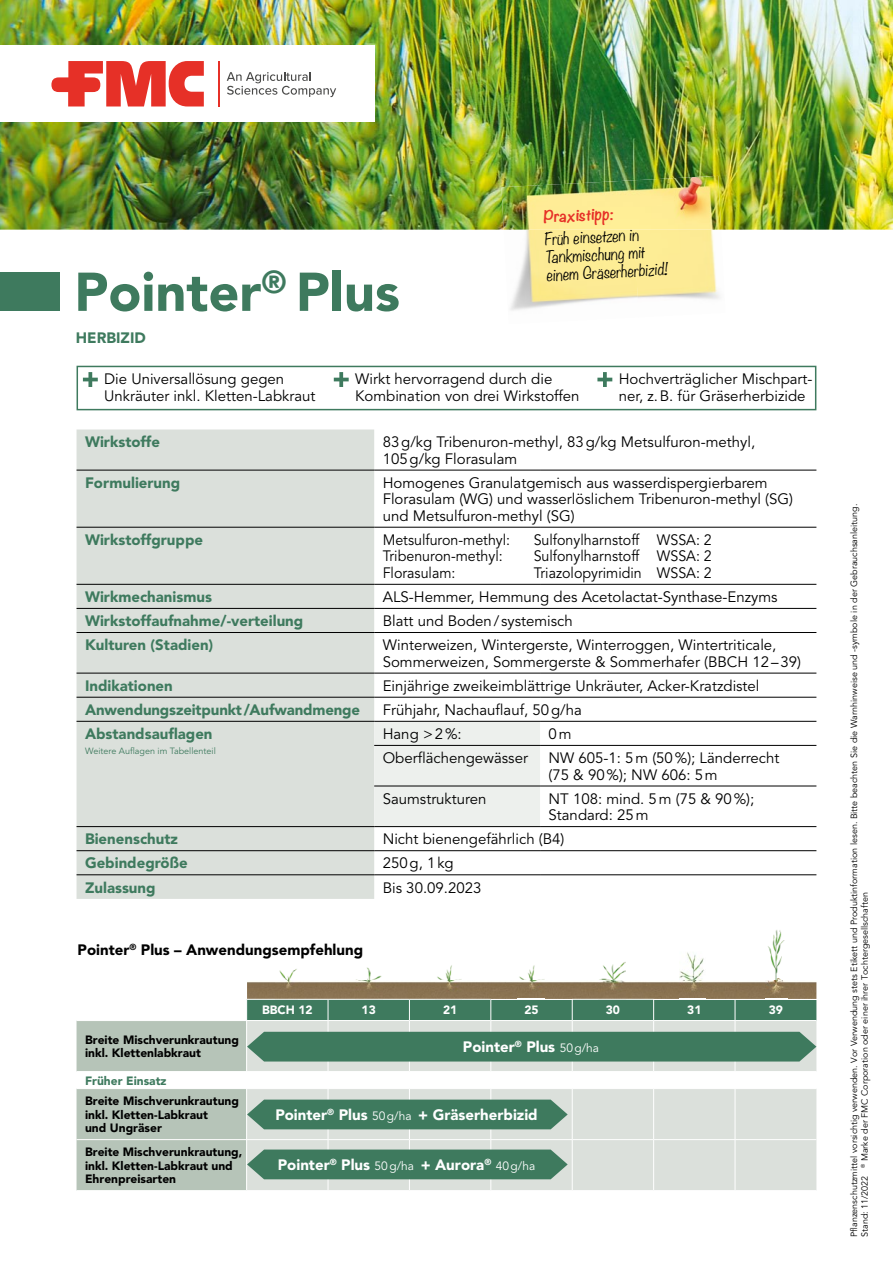
<style>
.page{position:relative;width:893px;height:1263px;background:#fff}
.page>*{position:absolute;margin:0;border:0;box-sizing:border-box;transform-origin:0 0}
.t1{font:900 54px "Avenir LT Pro";color:#3e7a5e}
.t2{font:15px/16.5px "Avenir LT Pro";color:#000}
.t3{font:900 15px "Avenir LT Pro";color:#3e7a5e}
.t4{font:15px "Avenir LT Pro";color:#000;scale:.95 1}
.t5{font:900 15px "Avenir LT Pro";color:#fff}
.t6{font:300 15px/18px "Noteworthy";color:#000}
.t7{font:900 15px "Avenir LT Pro";color:#000}
.t8{font:700 15px "Noteworthy";color:#e63027}
.t9{font:900 12px/13.5px "Avenir LT Pro";color:#000}
.t10{font:900 12px "Avenir LT Pro";color:#fff}
.t11{font:900 12px "Avenir LT Pro";color:#3e7a5e}
.t12{font:9px/10.5px "Avenir LT Pro";color:#000}
.t13{font:9px "Avenir LT Pro";color:#3e7a5e}
.s1{font-weight:400;font-size:12px}
</style>
<div class="page">
<img style="left:0;top:0;width:893px;height:230px">
<div style="left:0;top:272px;width:60px;height:38px;background:#3e7a5e"></div>
<img style="left:247px;top:981px;width:352px;height:18px">
<img style="left:625px;top:981px;width:191px;height:18px">
<img style="left:356px;top:967px;width:26px;height:32px">
<img style="left:276px;top:969px;width:21px;height:30px">
<img style="left:599px;top:962px;width:26px;height:37px">
<img style="left:435px;top:965px;width:27px;height:34px">
<img style="left:680px;top:952px;width:25px;height:47px">
<img style="left:518px;top:965px;width:26px;height:34px">
<img style="left:766px;top:930px;width:21px;height:69px">
<svg style="left:77px;top:999px;width:739px;height:191px;background:#a6beb1"></svg>
<div style="left:77px;top:429px;width:297px;height:470px;background:#dbe0db"></div>
<div style="left:374px;top:722px;width:166px;height:104px;background:#edf0ed"></div>
<hr style="left:77px;top:470px;width:297px;height:1px;background:#000">
<hr style="left:374px;top:470px;width:166px;height:1px;background:#000">
<hr style="left:540px;top:470px;width:276px;height:1px;background:#000">
<hr style="left:77px;top:527px;width:297px;height:1px;background:#000">
<hr style="left:374px;top:527px;width:166px;height:1px;background:#000">
<hr style="left:540px;top:527px;width:276px;height:1px;background:#000">
<hr style="left:77px;top:584px;width:297px;height:1px;background:#000">
<hr style="left:374px;top:584px;width:166px;height:1px;background:#000">
<hr style="left:540px;top:584px;width:276px;height:1px;background:#000">
<hr style="left:77px;top:608px;width:297px;height:1px;background:#000">
<hr style="left:374px;top:608px;width:166px;height:1px;background:#000">
<hr style="left:540px;top:608px;width:276px;height:1px;background:#000">
<hr style="left:77px;top:632px;width:297px;height:1px;background:#000">
<hr style="left:374px;top:632px;width:166px;height:1px;background:#000">
<hr style="left:540px;top:632px;width:276px;height:1px;background:#000">
<hr style="left:77px;top:673px;width:297px;height:1px;background:#000">
<hr style="left:374px;top:673px;width:166px;height:1px;background:#000">
<hr style="left:540px;top:673px;width:276px;height:1px;background:#000">
<hr style="left:77px;top:697px;width:297px;height:1px;background:#000">
<hr style="left:374px;top:697px;width:166px;height:1px;background:#000">
<hr style="left:540px;top:697px;width:276px;height:1px;background:#000">
<hr style="left:77px;top:721px;width:297px;height:1px;background:#000">
<hr style="left:374px;top:721px;width:166px;height:1px;background:#000">
<hr style="left:540px;top:721px;width:276px;height:1px;background:#000">
<hr style="left:374px;top:745px;width:166px;height:1px;background:#000">
<hr style="left:540px;top:745px;width:276px;height:1px;background:#000">
<hr style="left:374px;top:786px;width:166px;height:1px;background:#000">
<hr style="left:540px;top:786px;width:276px;height:1px;background:#000">
<hr style="left:77px;top:826px;width:297px;height:1px;background:#000">
<hr style="left:374px;top:826px;width:166px;height:1px;background:#000">
<hr style="left:540px;top:826px;width:276px;height:1px;background:#000">
<hr style="left:77px;top:850px;width:297px;height:1px;background:#000">
<hr style="left:374px;top:850px;width:166px;height:1px;background:#000">
<hr style="left:540px;top:850px;width:276px;height:1px;background:#000">
<hr style="left:77px;top:874px;width:297px;height:1px;background:#000">
<hr style="left:374px;top:874px;width:166px;height:1px;background:#000">
<hr style="left:540px;top:874px;width:276px;height:1px;background:#000">
<div style="left:77px;top:366px;width:739px;height:44px;background:#fff;border:2px solid #3e7a5e"></div>
<svg style="left:83px;top:372px;width:15px;height:15px"></svg>
<svg style="left:334px;top:372px;width:15px;height:15px"></svg>
<svg style="left:597px;top:372px;width:15px;height:15px"></svg>
<img style="left:510px;top:230px;width:124px;height:81px">
<img style="left:634px;top:230px;width:86px;height:69px">
<img style="left:501px;top:176px;width:220px;height:54px">
<div style="left:0;top:45px;width:374px;height:77px;background:#fff"></div>
<svg style="left:51px;top:61px;width:153px;height:45px"></svg>
<hr style="left:218px;top:61px;width:1px;height:45px;background:#e63027">
<svg style="left:227px;top:72px;width:109px;height:25px"></svg>
<h1 class="t1" style="left:74px;top:259px;width:327px">Pointer<sup>®</sup> Plus</h1>
<p class="t3" style="left:76px;top:329px;width:71px">HERBIZID</p>
<p class="t8" style="left:542px;top:204px;width:72px;rotate:-3deg">Praxistipp:</p>
<p class="t6" style="left:544px;top:230px;width:123px;rotate:-3deg">Früh einsetzen in<br>Tankmischung mit einem Gräserherbizid!</p>
<p class="t2" style="left:104px;top:371px;width:213px">Die Universallösung gegen<br>Unkräuter inkl. Kletten-Labkraut</p>
<p class="t2" style="left:355px;top:371px;width:226px">Wirkt hervorragend durch die<br>Kombination von drei Wirkstoffen</p>
<p class="t2" style="left:619px;top:371px;width:195px">Hochverträglicher Mischpart&shy;ner, z. B. für Gräserherbizide</p>
<p class="t3" style="left:85px;top:433px;width:76px">Wirkstoffe</p>
<p class="t2" style="left:383px;top:434px;width:374px">83 g/kg Tribenuron-methyl, 83 g/kg Metsulfuron-methyl,<br>105 g/kg Florasulam</p>
<p class="t3" style="left:85px;top:473px;width:97px">Formulierung</p>
<p class="t2" style="left:383px;top:475px;width:412px">Homogenes Granulatgemisch aus wasserdispergierbarem<br>Florasulam (WG) und wasserlöslichem Tribenuron-methyl (SG) und Metsulfuron-methyl (SG)</p>
<p class="t3" style="left:85px;top:531px;width:120px">Wirkstoffgruppe</p>
<p class="t4" style="left:383px;top:531px;width:136px">Metsulfuron-methyl:</p>
<p class="t4" style="left:534px;top:531px;width:189px">Sulfonylharnstoff WSSA: 2</p>
<p class="t4" style="left:383px;top:547px;width:128px">Tribenuron-methyl:</p>
<p class="t4" style="left:534px;top:547px;width:189px">Sulfonylharnstoff WSSA: 2</p>
<p class="t4" style="left:383px;top:564px;width:78px">Florasulam:</p>
<p class="t4" style="left:534px;top:564px;width:189px">Triazolopyrimidin WSSA: 2</p>
<p class="t3" style="left:85px;top:588px;width:128px">Wirkmechanismus</p>
<p class="t2" style="left:383px;top:589px;width:396px">ALS-Hemmer, Hemmung des Acetolactat-Synthase-Enzyms</p>
<p class="t3" style="left:85px;top:612px;width:220px">Wirkstoffaufnahme/-verteilung</p>
<p class="t2" style="left:383px;top:613px;width:192px">Blatt und Boden / systemisch</p>
<p class="t3" style="left:85px;top:636px;width:130px">Kulturen (Stadien)</p>
<p class="t2" style="left:383px;top:637px;width:420px">Winterweizen, Wintergerste, Winterroggen, Wintertriticale,<br>Sommerweizen, Sommergerste &amp; Sommerhafer (BBCH 12 – 39)</p>
<p class="t3" style="left:85px;top:676px;width:89px">Indikationen</p>
<p class="t2" style="left:383px;top:678px;width:378px">Einjährige zweikeimblättrige Unkräuter, Acker-Kratzdistel</p>
<p class="t3" style="left:85px;top:701px;width:277px">Anwendungszeitpunkt /Aufwandmenge</p>
<p class="t2" style="left:383px;top:702px;width:201px">Frühjahr, Nachauflauf, 50 g/ha</p>
<p class="t3" style="left:85px;top:725px;width:129px">Abstandsauflagen</p>
<p class="t13" style="left:85px;top:745px;width:132px">Weitere Auflagen im Tabellenteil</p>
<p class="t2" style="left:383px;top:726px;width:81px">Hang &gt; 2 %:</p>
<p class="t2" style="left:549px;top:726px;width:24px">0 m</p>
<p class="t2" style="left:383px;top:750px;width:147px">Oberflächengewässer</p>
<p class="t2" style="left:549px;top:750px;width:232px">NW 605-1: 5 m (50 %); Länderrecht (75 &amp; 90 %); NW 606: 5 m</p>
<p class="t2" style="left:383px;top:790px;width:105px">Saumstrukturen</p>
<p class="t2" style="left:549px;top:790px;width:207px">NT 108: mind. 5 m (75 &amp; 90 %);<br>Standard: 25 m</p>
<p class="t3" style="left:85px;top:830px;width:95px">Bienenschutz</p>
<p class="t2" style="left:383px;top:831px;width:183px">Nicht bienengefährlich (B4)</p>
<p class="t3" style="left:85px;top:854px;width:104px">Gebindegröße</p>
<p class="t2" style="left:383px;top:855px;width:73px">250 g, 1 kg</p>
<p class="t3" style="left:85px;top:878px;width:72px">Zulassung</p>
<p class="t2" style="left:383px;top:879px;width:100px">Bis 30.09.2023</p>
<p class="t7" style="left:78px;top:941px;width:287px">Pointer<sup>®</sup> Plus – Anwendungsempfehlung</p>
<p class="t9" style="left:85px;top:1033px;width:155px">Breite Mischverunkrautung inkl. Klettenlabkraut</p>
<p class="t11" style="left:85px;top:1073px;width:83px">Früher Einsatz</p>
<p class="t9" style="left:85px;top:1094px;width:155px">Breite Mischverunkrautung inkl. Kletten-Labkraut<br>und Ungräser</p>
<p class="t9" style="left:85px;top:1145px;width:159px">Breite Mischverunkrautung, inkl. Kletten-Labkraut und<br>Ehrenpreisarten</p>
<p class="t10" style="left:262px;top:1003px;width:52px">BBCH 12</p>
<p class="t10" style="left:362px;top:1003px;width:16px">13</p>
<p class="t10" style="left:443px;top:1003px;width:16px">21</p>
<p class="t10" style="left:524px;top:1003px;width:16px">25</p>
<p class="t10" style="left:606px;top:1003px;width:16px">30</p>
<p class="t10" style="left:687px;top:1003px;width:16px">31</p>
<p class="t10" style="left:769px;top:1003px;width:16px">39</p>
<p class="t5" style="left:463px;top:1038px;width:138px">Pointer<sup>®</sup> Plus <span class="s1">50 g/ha</span></p>
<p class="t5" style="left:275px;top:1106px;width:264px">Pointer<sup>®</sup> Plus <span class="s1">50 g/ha</span> + Gräserherbizid</p>
<p class="t5" style="left:278px;top:1156px;width:259px">Pointer<sup>®</sup> Plus <span class="s1">50 g/ha</span> + Aurora<sup>®</sup> <span class="s1">40 g/ha</span></p>
<p class="t12" style="left:849px;top:1237px;width:735px;rotate:-90deg">Pflanzenschutzmittel vorsichtig verwenden. Vor Verwendung stets Etikett und Produktinformation lesen. Bitte beachten Sie die Warnhinweise und -symbole in der Gebrauchsanleitung.<br>Stand: 11/2022 <sup>®</sup> Marke der FMC Corporation oder einer ihrer Tochtergesellschaften</p>
</div>
